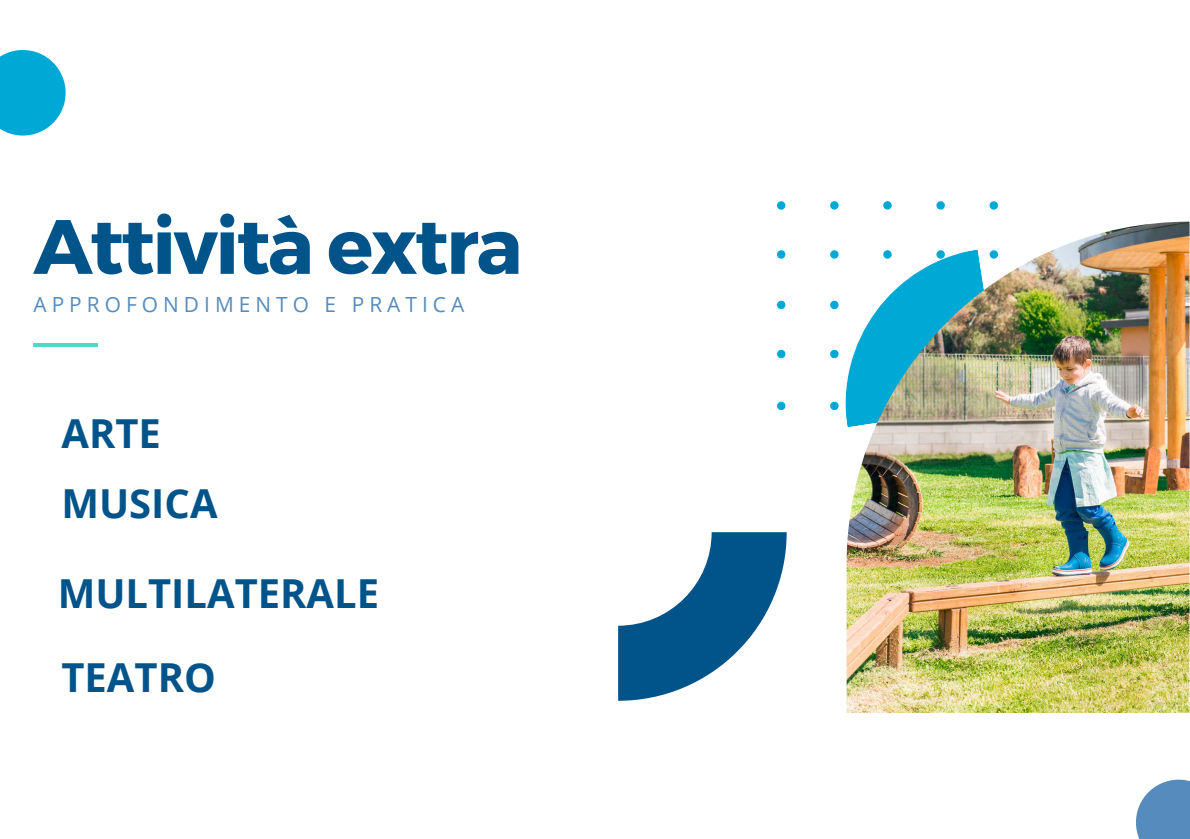
<style>
.page{position:relative;width:1190px;height:839px;background:#fff}
.page>*{position:absolute;margin:0;border:0;box-sizing:border-box;transform-origin:0 0}
.t1{font:700 76.8px "Montserrat";letter-spacing:-.03em;color:#00548a}
.t2{font:700 40px "Open Sans";color:#00548a}
.t3{font:20.8px "Open Sans";letter-spacing:.24em;color:#558cbd}
</style>
<div class="page">
<svg style="left:619px;top:533px;width:167px;height:167px"></svg>
<hr style="left:33px;top:343px;width:65px;height:3px;background:#4dd8c7">
<div style="left:1136px;top:779px;width:54px;height:59px;background:#558cbd"></div>
<svg style="left:0;top:50px;width:66px;height:85px;background:#28b5db"></svg>
<svg style="left:777px;top:201px;width:221px;height:208px"></svg>
<img style="left:847px;top:221px;width:343px;height:491px">
<p class="t1" style="left:33px;top:196px;width:491px">Attività extra</p>
<p class="t3" style="left:33px;top:290px;width:432px">APPROFONDIMENTO E PRATICA</p>
<p class="t2" style="left:61px;top:405px;width:101px">ARTE</p>
<p class="t2" style="left:61px;top:475px;width:158px">MUSICA</p>
<p class="t2" style="left:58px;top:564px;width:323px">MULTILATERALE</p>
<p class="t2" style="left:61px;top:649px;width:156px">TEATRO</p>
</div>
